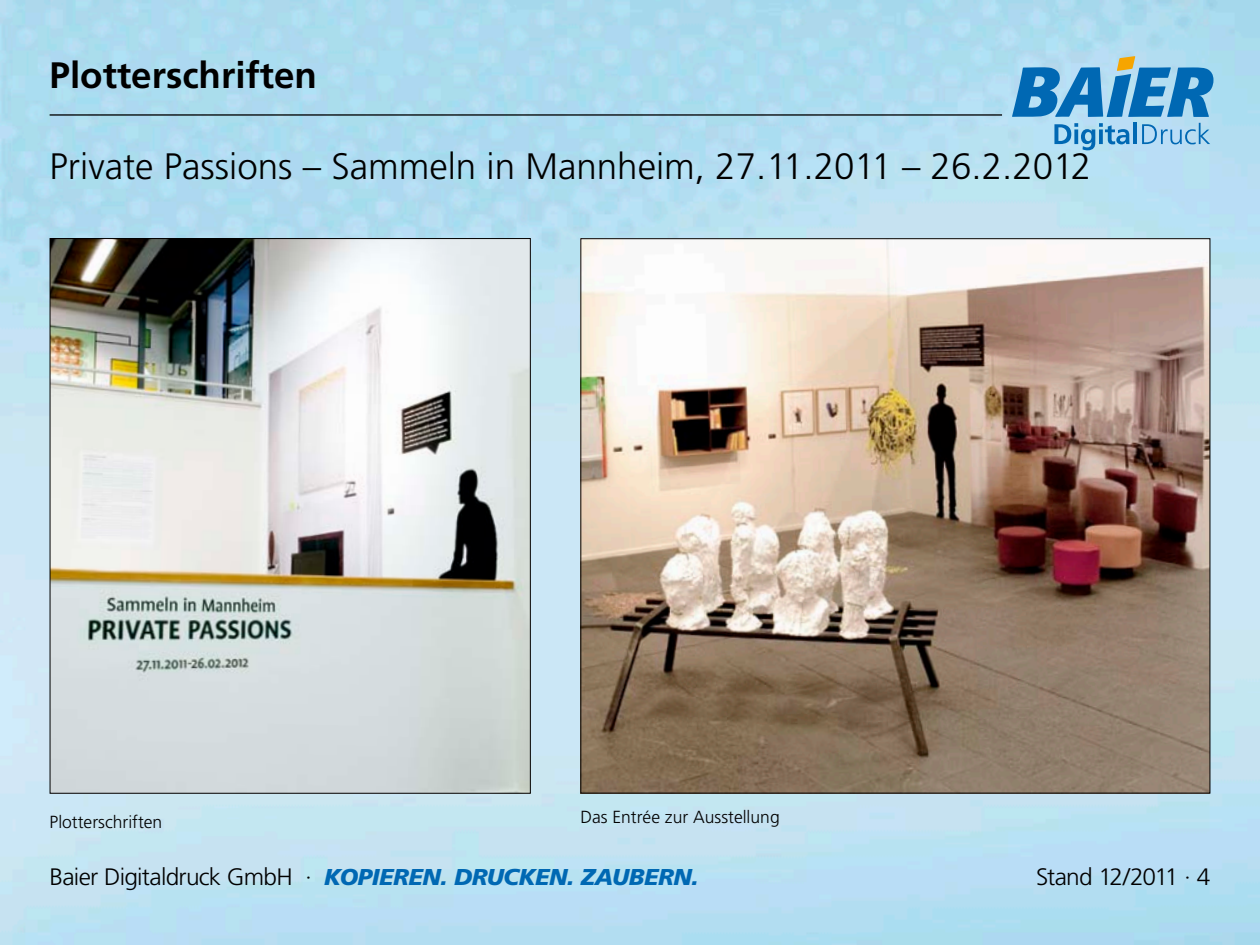
<style>
.page{position:relative;width:1260px;height:945px;background:#fff}
.page>*{position:absolute;margin:0;border:0;box-sizing:border-box;transform-origin:0 0}
.t1{font:300 36.75px "Frutiger";color:#000}
.t2{font:700 36.75px "Frutiger";color:#000}
.t3{font:300 23.8px "Frutiger";letter-spacing:-.055em;color:#000}
.t4{font:italic 900 22.93px "Frutiger";letter-spacing:-.02em;color:#0068b3}
.t5{font:300 17.5px "Frutiger";color:#000}
.s1{font-weight:300;font-style:normal;font-size:23.8px;color:#000}
</style>
<div class="page">
<img style="left:0;top:0;width:1260px;height:945px">
<svg style="left:1054px;top:123px;width:76px;height:27px;background:#75b4dc"></svg>
<hr style="left:1133px;top:123px;width:4px;height:21px;background:#0068b3">
<svg style="left:1142px;top:123px;width:68px;height:21px"></svg>
<svg style="left:1012px;top:56px;width:201px;height:61px;background:#579fcd"></svg>
<hr style="left:50px;top:114px;width:952px;height:2px;background:#000">
<img style="left:582px;top:240px;width:626px;height:552px">
<img style="left:52px;top:240px;width:477px;height:552px">
<p class="t2" style="left:50px;top:54px;width:269px">Plotterschriften</p>
<p class="t1" style="left:50px;top:145px;width:1043px">Private Passions – Sammeln in Mannheim, 27.11.2011 – 26.2.2012</p>
<p class="t5" style="left:50px;top:812px;width:114px">Plotterschriften</p>
<p class="t5" style="left:580px;top:807px;width:201px">Das Entrée zur Ausstellung</p>
<p class="t4" style="left:50px;top:863px;width:651px"><span class="s1">Baier Digitaldruck GmbH ·</span> KOPIEREN. DRUCKEN. ZAUBERN.</p>
<p class="t3" style="left:1036px;top:863px;width:176px">Stand 12/2011 · 4</p>
</div>
